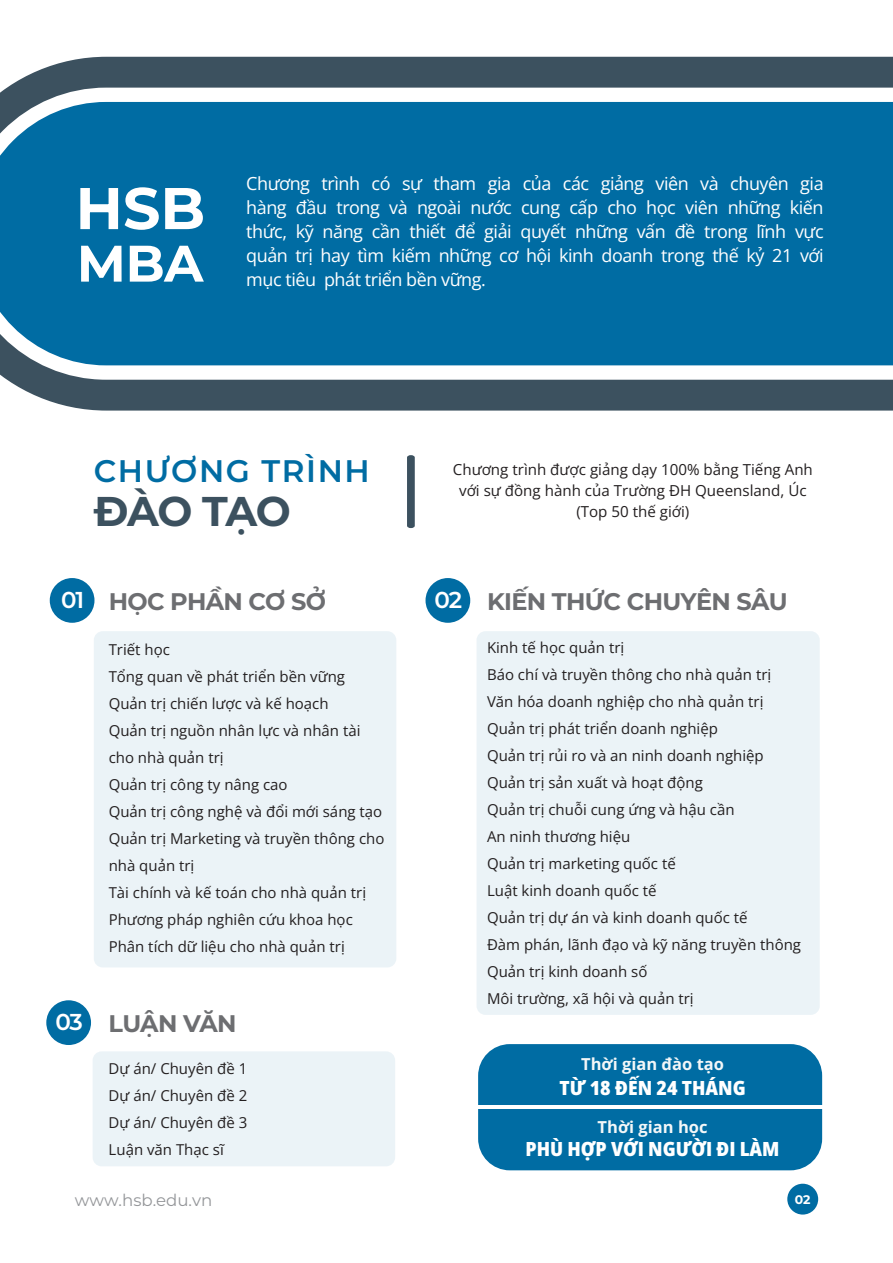
<style>
.page{position:relative;width:893px;height:1263px;background:#fff}
.page>*{position:absolute;margin:0;border:0;box-sizing:border-box;transform-origin:0 0}
.t1{font:700 58.65px "Montserrat";color:#fff}
.t2{font:700 51.3px "Montserrat";color:#fff}
.t3{font:700 41.55px "Montserrat";letter-spacing:-.035em;color:#3c515f}
.t4{font:600 31.2px "Montserrat";letter-spacing:.05em;color:#006ca3}
.t5{font:700 24px "Montserrat";letter-spacing:-.025em;color:#6d6e71}
.t6{font:600 22.95px "Montserrat";color:#fff}
.t7{font:800 semi-condensed 19.5px "Open Sans";color:#fff}
.t8{font:18px/24px "Open Sans";letter-spacing:-.025em;color:#fff;text-align:justify}
.t9{font:16.65px "Montserrat";color:#949699}
.t10{font:700 16.5px "Open Sans";color:#f3f7f8}
.t11{font:15.15px/21.1px "Open Sans";color:#231f20;text-align:center}
.t12{font:15px/27px "Open Sans";color:#231f20}
.t13{font:700 12.45px "Montserrat";color:#fff}
.s1{font-weight:600;font-size:22.95px;color:#fff}
</style>
<div class="page">
<div style="left:6px;top:57px;width:887px;height:354px;background:#3c515f"></div>
<svg style="left:0;top:88px;width:893px;height:292px;background:#197aab"></svg>
<div style="left:787px;top:1184px;width:31px;height:30px;background:#006ca3;border-radius:50%"></div>
<div style="left:94px;top:631px;width:302px;height:336px;background:#ebf3f7;border-radius:9px"></div>
<div style="left:476px;top:631px;width:344px;height:384px;background:#ebf3f7;border-radius:9px"></div>
<div style="left:50px;top:578px;width:44px;height:45px;background:#006ca3;border-radius:50%"></div>
<svg style="left:407px;top:455px;width:8px;height:73px"></svg>
<div style="left:425px;top:578px;width:45px;height:45px;background:#006ca3;border-radius:50%"></div>
<div style="left:93px;top:1051px;width:302px;height:115px;background:#ebf3f7;border-radius:9px"></div>
<div style="left:46px;top:1000px;width:45px;height:45px;background:#006ca3;border-radius:50%"></div>
<div style="left:478px;top:1044px;width:344px;height:126px;background:#006ca3;border-radius:32px"></div>
<hr style="left:475px;top:1106px;width:350px;height:3px;background:#fff">
<h1 class="t1" style="left:76px;top:166px;width:131px">HSB</h1>
<h2 class="t2" style="left:77px;top:226px;width:128px">MBA</h2>
<p class="t8" style="left:246px;top:171px;width:579px">Chương trình có sự tham gia của các giảng viên và chuyên gia hàng đầu trong và ngoài nước cung cấp cho học viên những kiến thức, kỹ năng cần thiết để giải quyết những vấn đề trong lĩnh vực quản trị hay tìm kiếm những cơ hội kinh doanh trong thế kỷ 21 với</p>
<p class="t8" style="left:246px;top:267px;width:241px">mục tiêu phát triển bền vững.</p>
<h3 class="t4" style="left:94px;top:448px;width:278px">CHƯƠNG TRÌNH</h3>
<h3 class="t3" style="left:94px;top:481px;width:199px">ĐÀO TẠO</h3>
<p class="t11" style="left:453px;top:458px;width:361px">Chương trình được giảng dạy 100% bằng Tiếng Anh với sự đồng hành của Trường ĐH Queensland, Úc (Top 50 thế giới)</p>
<h3 class="t6" style="left:61px;top:584px;width:25px">01</h3>
<h3 class="t5" style="left:109px;top:584px;width:219px">HỌC PHẦN CƠ SỞ</h3>
<h3 class="t5" style="left:434px;top:584px;width:355px"><span class="s1">02</span> KIẾN THỨC CHUYÊN SÂU</h3>
<p class="t12" style="left:109px;top:636px;width:277px">Triết học<br>Tổng quan về phát triển bền vững<br>Quản trị chiến lược và kế hoạch<br>Quản trị nguồn nhân lực và nhân tài cho nhà quản trị<br>Quản trị công ty nâng cao<br>Quản trị công nghệ và đổi mới sáng tạo<br>Quản trị Marketing và truyền thông cho nhà quản trị<br>Tài chính và kế toán cho nhà quản trị<br>Phương pháp nghiên cứu khoa học<br>Phân tích dữ liệu cho nhà quản trị</p>
<p class="t12" style="left:487px;top:633px;width:316px">Kinh tế học quản trị<br>Báo chí và truyền thông cho nhà quản trị<br>Văn hóa doanh nghiệp cho nhà quản trị<br>Quản trị phát triển doanh nghiệp<br>Quản trị rủi ro và an ninh doanh nghiệp<br>Quản trị sản xuất và hoạt động<br>Quản trị chuỗi cung ứng và hậu cần<br>An ninh thương hiệu<br>Quản trị marketing quốc tế<br>Luật kinh doanh quốc tế<br>Quản trị dự án và kinh doanh quốc tế<br>Đàm phán, lãnh đạo và kỹ năng truyền thông<br>Quản trị kinh doanh số<br>Môi trường, xã hội và quản trị</p>
<h3 class="t5" style="left:55px;top:1006px;width:183px"><span class="s1">03</span> LUẬN VĂN</h3>
<p class="t12" style="left:109px;top:1055px;width:140px;text-align:justify">Dự án/ Chuyên đề 1<br>Dự án/ Chuyên đề 2<br>Dự án/ Chuyên đề 3<br>Luận văn Thạc sĩ</p>
<p class="t10" style="left:581px;top:1052px;width:144px">Thời gian đào tạo</p>
<h3 class="t7" style="left:560px;top:1073px;width:188px">TỪ 18 ĐẾN 24 THÁNG</h3>
<p class="t10" style="left:598px;top:1115px;width:111px">Thời gian học</p>
<h3 class="t7" style="left:526px;top:1134px;width:256px">PHÙ HỢP VỚI NGƯỜI ĐI LÀM</h3>
<p class="t9" style="left:75px;top:1188px;width:139px">www.hsb.edu.vn</p>
<p class="t13" style="left:795px;top:1190px;width:17px">02</p>
</div>
